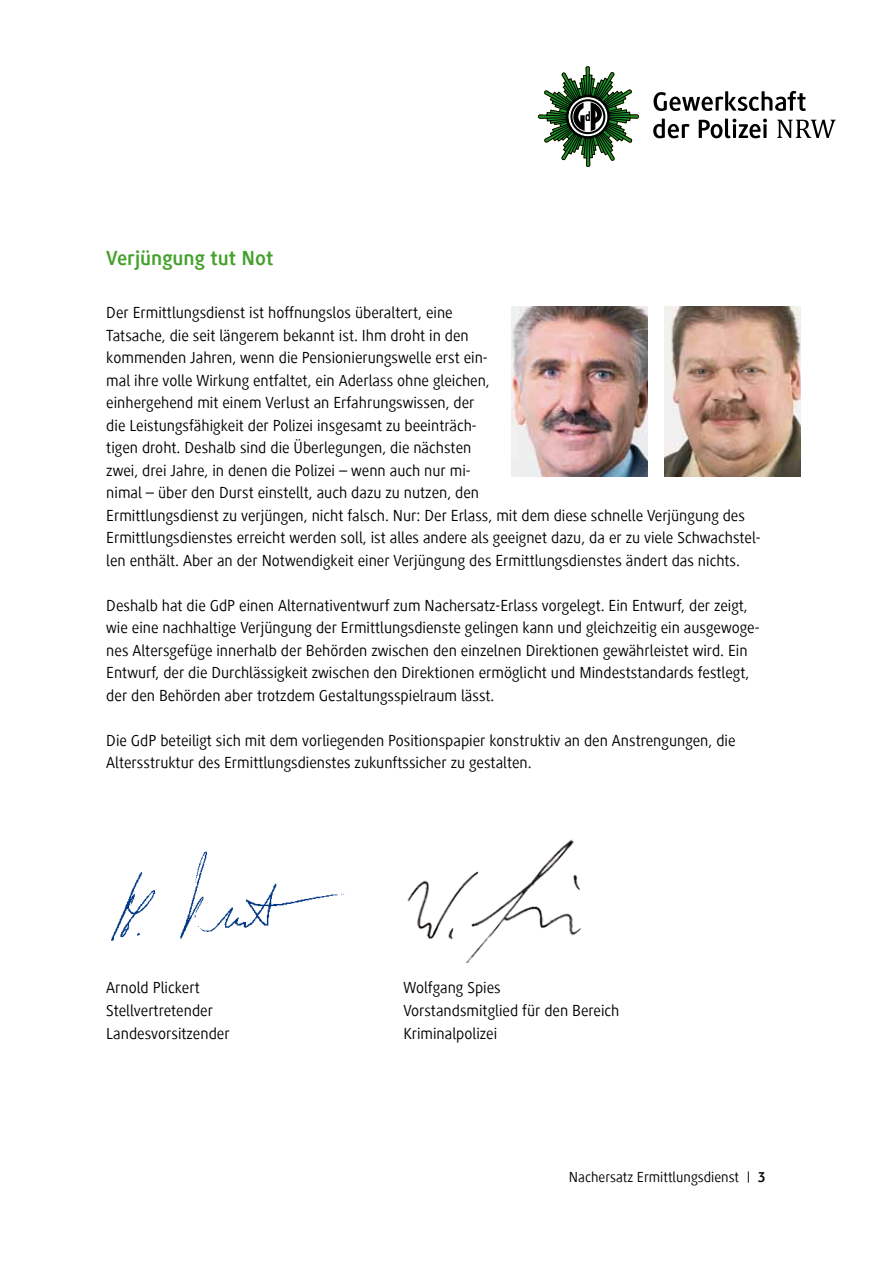
<style>
.page{position:relative;width:893px;height:1263px;background:#fff}
.page>*{position:absolute;margin:0;border:0;box-sizing:border-box;transform-origin:0 0}
.t1{font:700 21px "Generis Simple Com";color:#44a12b}
.t2{font:16.5px/22.5px "Generis Simple Com";color:#000}
.t3{font:15px "Generis Simple Com";color:#000}
.s1{font-weight:700}
</style>
<div class="page">
<img style="left:111px;top:851px;width:234px;height:90px">
<img style="left:407px;top:839px;width:174px;height:123px">
<img style="left:512px;top:306px;width:136px;height:170px">
<img style="left:665px;top:306px;width:136px;height:170px">
<svg style="left:538px;top:66px;width:101px;height:101px"></svg>
<svg style="left:777px;top:120px;width:59px;height:18px"></svg>
<svg style="left:654px;top:91px;width:152px;height:20px"></svg>
<svg style="left:653px;top:119px;width:36px;height:19px"></svg>
<svg style="left:699px;top:119px;width:68px;height:19px"></svg>
<p class="t1" style="left:106px;top:246px;width:169px">Verjüngung tut Not</p>
<p class="t2" style="left:106px;top:302px;width:656px">Der Ermittlungsdienst ist hoffnungslos überaltert, eine<br>Tatsache, die seit längerem bekannt ist. Ihm droht in den<br>kommenden Jahren, wenn die Pensionierungswelle erst ein-<br>mal ihre volle Wirkung entfaltet, ein Aderlass ohne gleichen,<br>einhergehend mit einem Verlust an Erfahrungswissen, der<br>die Leistungsfähigkeit der Polizei insgesamt zu beeinträch-<br>tigen droht. Deshalb sind die Überlegungen, die nächsten<br>zwei, drei Jahre, in denen die Polizei – wenn auch nur mi-<br>nimal – über den Durst einstellt, auch dazu zu nutzen, den<br>Ermittlungsdienst zu verjüngen, nicht falsch. Nur: Der Erlass, mit dem diese schnelle Verjüngung des Ermittlungsdienstes erreicht werden soll, ist alles andere als geeignet dazu, da er zu viele Schwachstel&shy;len enthält. Aber an der Notwendigkeit einer Verjüngung des Ermittlungsdienstes ändert das nichts.</p>
<p class="t2" style="left:106px;top:594px;width:655px">Deshalb hat die GdP einen Alternativentwurf zum Nachersatz-Erlass vorgelegt. Ein Entwurf, der zeigt, wie eine nachhaltige Verjüngung der Ermittlungsdienste gelingen kann und gleichzeitig ein ausgewoge&shy;nes Altersgefüge innerhalb der Behörden zwischen den einzelnen Direktionen gewährleistet wird. Ein Entwurf, der die Durchlässigkeit zwischen den Direktionen ermöglicht und Mindeststandards festlegt, der den Behörden aber trotzdem Gestaltungsspielraum lässt.</p>
<p class="t2" style="left:106px;top:729px;width:631px">Die GdP beteiligt sich mit dem vorliegenden Positionspapier konstruktiv an den Anstrengungen, die<br>Altersstruktur des Ermittlungsdienstes zukunftssicher zu gestalten.</p>
<p class="t2" style="left:106px;top:977px;width:95px">Arnold Plickert</p>
<p class="t2" style="left:403px;top:977px;width:99px">Wolfgang Spies</p>
<p class="t2" style="left:106px;top:999px;width:108px">Stellvertretender</p>
<p class="t2" style="left:403px;top:999px;width:218px">Vorstandsmitglied für den Bereich</p>
<p class="t2" style="left:106px;top:1022px;width:125px">Landesvorsitzender</p>
<p class="t2" style="left:403px;top:1022px;width:95px">Kriminalpolizei</p>
<p class="t3" style="left:569px;top:1169px;width:198px">Nachersatz Ermittlungsdienst | <span class="s1">3</span></p>
</div>
